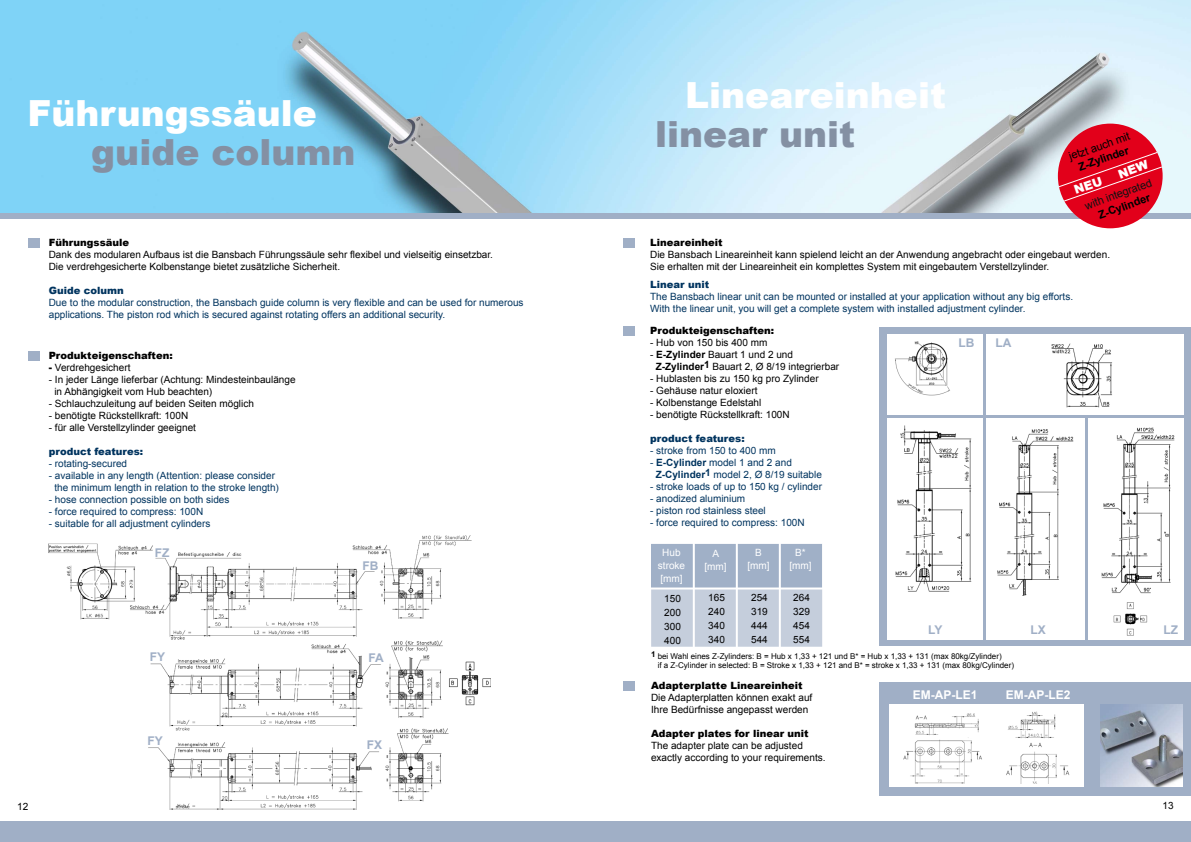
<style>
.page{position:relative;width:1191px;height:842px;background:#fff}
.page>*{position:absolute;margin:0;border:0;box-sizing:border-box;transform-origin:0 0}
.t1{font:900 36px "Arial";color:#fff}
.t2{font:900 36px "Arial";color:#8490a3}
.t3{font:700 12px "Arial";color:#a0afc6}
.t4{font:700 12px "Arial";color:#fff}
.t5{font:700 11px "Arial";color:#000}
.t6{font:11px "Arial";color:#121112}
.t7{font:11px "Arial";color:#000}
.t8{font:10px/14px "Arial";color:#000}
.t9{font:10px/12px "Arial";color:#01345f}
.t10{font:900 10px "Arial";color:#000}
.t11{font:900 10px "Arial";color:#01345f}
.t12{font:10px/13px "Arial";color:#fff;text-align:center}
.t13{font:8px/9.6px "Arial";color:#000}
.s1{font-weight:900}
.s2{font-weight:700}
</style>
<div class="page">
<div style="left:879px;top:682px;width:312px;height:114px;background:#a0afc6"></div>
<div style="left:889px;top:705px;width:194px;height:82px;background:#fff"></div>
<svg style="left:0;top:212px;width:1191px;height:6px;background:#a1b5cb"></svg>
<img style="left:0;top:0;width:1191px;height:212px">
<div style="left:0;top:822px;width:1191px;height:20px;background:#a0afc6"></div>
<div style="left:28px;top:239px;width:12px;height:9px;background:#a0afc6"></div>
<div style="left:28px;top:351px;width:12px;height:10px;background:#a0afc6"></div>
<div style="left:624px;top:239px;width:11px;height:9px;background:#a0afc6"></div>
<div style="left:624px;top:327px;width:11px;height:9px;background:#a0afc6"></div>
<div style="left:879px;top:327px;width:312px;height:319px;background:#a0afc6"></div>
<div style="left:887px;top:334px;width:296px;height:306px;background:#fff"></div>
<img style="left:895px;top:341px;width:55px;height:55px">
<hr style="left:881px;top:415px;width:310px;height:2px;background:#a0afc6">
<hr style="left:983px;top:330px;width:3px;height:314px;background:#a0afc6">
<hr style="left:1085px;top:415px;width:3px;height:229px;background:#a0afc6">
<img style="left:895px;top:425px;width:77px;height:167px">
<img style="left:997px;top:429px;width:77px;height:167px">
<img style="left:1101px;top:427px;width:74px;height:167px">
<img style="left:1113px;top:602px;width:34px;height:33px">
<img style="left:1051px;top:343px;width:61px;height:65px">
<div style="left:624px;top:682px;width:11px;height:9px;background:#a0afc6"></div>
<img style="left:903px;top:713px;width:79px;height:71px">
<img style="left:1006px;top:711px;width:64px;height:72px">
<img style="left:1100px;top:704px;width:83px;height:83px">
<img style="left:49px;top:536px;width:441px;height:273px">
<div style="left:651px;top:589px;width:171px;height:58px;background:#c5cedc"></div>
<div style="left:651px;top:544px;width:171px;height:45px;background:#a0b0c7"></div>
<hr style="left:649px;top:587px;width:174px;height:2px;background:#fff">
<hr style="left:693px;top:538px;width:2px;height:112px;background:#fff">
<hr style="left:736px;top:538px;width:2px;height:113px;background:#fff">
<hr style="left:779px;top:538px;width:2px;height:113px;background:#fff">
<div style="left:1057px;top:124px;width:105px;height:104px;background:#e2001a;border-radius:50%"></div>
<svg style="left:1058px;top:152px;width:104px;height:50px"></svg>
<h1 class="t1" style="left:27px;top:87px;width:291px">Führungssäule</h1>
<h1 class="t2" style="left:91px;top:126px;width:266px">guide column</h1>
<p class="t10" style="left:49px;top:235px;width:82px">Führungssäule</p>
<p class="t8" style="left:49px;top:249px;width:446px;line-height:12px">Dank des modularen Aufbaus ist die Bansbach Führungssäule sehr flexibel und vielseitig einsetzbar.<br>Die verdrehgesicherte Kolbenstange bietet zusätzliche Sicherheit.</p>
<p class="t11" style="left:49px;top:283px;width:77px">Guide column</p>
<p class="t9" style="left:49px;top:297px;width:476px">Due to the modular construction, the Bansbach guide column is very flexible and can be used for numerous applications. The piston rod which is secured against rotating offers an additional security.</p>
<p class="t10" style="left:49px;top:348px;width:125px">Produkteigenschaften:</p>
<p class="t8" style="left:49px;top:360px;width:83px"><span class="s1">-</span> Verdrehgesichert</p>
<p class="t8" style="left:54px;top:373px;width:243px;line-height:12px;text-indent:-6px">- In jeder Länge lieferbar (Achtung: Mindesteinbaulänge in Abhängigkeit vom Hub beachten)</p>
<p class="t8" style="left:49px;top:396px;width:207px">- Schlauchzuleitung auf beiden Seiten möglich</p>
<p class="t8" style="left:49px;top:408px;width:141px">- benötigte Rückstellkraft: 100N</p>
<p class="t8" style="left:49px;top:420px;width:149px">- für alle Verstellzylinder geeignet</p>
<p class="t11" style="left:49px;top:444px;width:96px">product features:</p>
<p class="t9" style="left:49px;top:457px;width:80px">- rotating-secured</p>
<p class="t9" style="left:49px;top:469px;width:232px;text-align:center">- available in any length (Attention: please consider the minimum length in relation to the stroke length)</p>
<p class="t9" style="left:49px;top:493px;width:182px">- hose connection possible on both sides</p>
<p class="t9" style="left:49px;top:505px;width:156px">- force required to compress: 100N</p>
<p class="t9" style="left:49px;top:517px;width:163px">- suitable for all adjustment cylinders</p>
<p class="t3" style="left:155px;top:544px;width:16px">FZ</p>
<p class="t3" style="left:362px;top:558px;width:17px">FB</p>
<p class="t3" style="left:150px;top:649px;width:17px">FY</p>
<p class="t3" style="left:368px;top:650px;width:17px">FA</p>
<p class="t3" style="left:147px;top:732px;width:17px">FY</p>
<p class="t3" style="left:367px;top:737px;width:17px">FX</p>
<h1 class="t1" style="left:685px;top:69px;width:262px">Lineareinheit</h1>
<h1 class="t2" style="left:655px;top:108px;width:201px">linear unit</h1>
<p class="t7" style="left:1066px;top:150px;width:65px;rotate:-19deg">jetzt auch mit</p>
<p class="t5" style="left:1076px;top:160px;width:54px;rotate:-19deg">Z-Zylinder</p>
<p class="t6" style="left:1083px;top:199px;width:72px;rotate:-20deg">with integrated</p>
<p class="t5" style="left:1096px;top:209px;width:56px;rotate:-20deg">Z-Cylinder</p>
<p class="t10" style="left:650px;top:235px;width:74px">Lineareinheit</p>
<p class="t8" style="left:650px;top:249px;width:461px;line-height:12px">Die Bansbach Lineareinheit kann spielend leicht an der Anwendung angebracht oder eingebaut werden.<br>Sie erhalten mit der Lineareinheit ein komplettes System mit eingebautem Verstellzylinder.</p>
<p class="t11" style="left:650px;top:277px;width:60px">Linear unit</p>
<p class="t9" style="left:650px;top:291px;width:424px">The Bansbach linear unit can be mounted or installed at your application without any big efforts.<br>With the linear unit, you will get a complete system with installed adjustment cylinder.</p>
<p class="t10" style="left:650px;top:323px;width:125px">Produkteigenschaften:</p>
<p class="t8" style="left:650px;top:335px;width:119px">- Hub von 150 bis 400 mm</p>
<p class="t8" style="left:656px;top:348px;width:185px;line-height:12px;text-indent:-6px">- <span class="s2">E-Zylinder</span> Bauart 1 und 2 und<br><span class="s2">Z-Zylinder</span><sup>1</sup> Bauart 2, Ø 8/19 integrierbar</p>
<p class="t8" style="left:650px;top:371px;width:170px">- Hublasten bis zu 150 kg pro Zylinder</p>
<p class="t8" style="left:650px;top:383px;width:109px">- Gehäuse natur eloxiert</p>
<p class="t8" style="left:650px;top:395px;width:113px">- Kolbenstange Edelstahl</p>
<p class="t8" style="left:650px;top:407px;width:141px">- benötigte Rückstellkraft: 100N</p>
<p class="t11" style="left:650px;top:431px;width:96px">product features:</p>
<p class="t9" style="left:650px;top:444px;width:127px">- stroke from 150 to 400 mm</p>
<p class="t9" style="left:656px;top:456px;width:168px;text-indent:-6px">- <span class="s2">E-Cylinder</span> model 1 and 2 and<br><span class="s2">Z-Cylinder</span><sup>1</sup> model 2, Ø 8/19 suitable</p>
<p class="t9" style="left:650px;top:480px;width:173px">- stroke loads of up to 150 kg / cylinder</p>
<p class="t9" style="left:650px;top:492px;width:97px">- anodized aluminium</p>
<p class="t9" style="left:650px;top:504px;width:117px">- piston rod stainless steel</p>
<p class="t9" style="left:650px;top:516px;width:156px">- force required to compress: 100N</p>
<p class="t3" style="left:958px;top:334px;width:17px">LB</p>
<p class="t3" style="left:995px;top:335px;width:17px">LA</p>
<p class="t12" style="left:658px;top:546px;width:29px">Hub stroke [mm]</p>
<p class="t8" style="left:664px;top:591px;width:18px;text-align:justify">150<br>200<br>300<br>400</p>
<p class="t12" style="left:704px;top:547px;width:24px">A [mm]</p>
<p class="t8" style="left:708px;top:590px;width:18px;text-align:justify">165<br>240<br>340<br>340</p>
<p class="t12" style="left:747px;top:546px;width:24px">B [mm]</p>
<p class="t8" style="left:751px;top:590px;width:18px;text-align:justify">254<br>319<br>444<br>544</p>
<p class="t12" style="left:789px;top:546px;width:24px">B* [mm]</p>
<p class="t8" style="left:793px;top:590px;width:18px;text-align:justify">264<br>329<br>454<br>554</p>
<p class="t3" style="left:928px;top:622px;width:16px">LY</p>
<p class="t3" style="left:1030px;top:622px;width:17px">LX</p>
<p class="t3" style="left:1163px;top:622px;width:16px">LZ</p>
<p class="t13" style="left:658px;top:651px;width:358px;text-indent:-7px"><sup>1</sup> bei Wahl eines Z-Zylinders: B = Hub x 1,33 + 121 und B* = Hub x 1,33 + 131 (max 80kg/Zylinder)<br>if a Z-Cylinder in selected: B = Stroke x 1,33 + 121 and B* = stroke x 1,33 + 131 (max 80kg/Cylinder)</p>
<p class="t10" style="left:651px;top:678px;width:153px">Adapterplatte Lineareinheit</p>
<p class="t8" style="left:651px;top:691px;width:163px;line-height:12px">Die Adapterplatten können exakt auf<br>Ihre Bedürfnisse angepasst werden</p>
<p class="t10" style="left:651px;top:726px;width:159px">Adapter plates for linear unit</p>
<p class="t8" style="left:651px;top:739px;width:176px;line-height:12px">The adapter plate can be adjusted exactly according to your requirements.</p>
<p class="t4" style="left:912px;top:686px;width:66px">EM-AP-LE1</p>
<p class="t4" style="left:1006px;top:686px;width:66px">EM-AP-LE2</p>
<p class="t8" style="left:17px;top:799px;width:13px">12</p>
<p class="t8" style="left:1162px;top:799px;width:13px">13</p>
</div>
